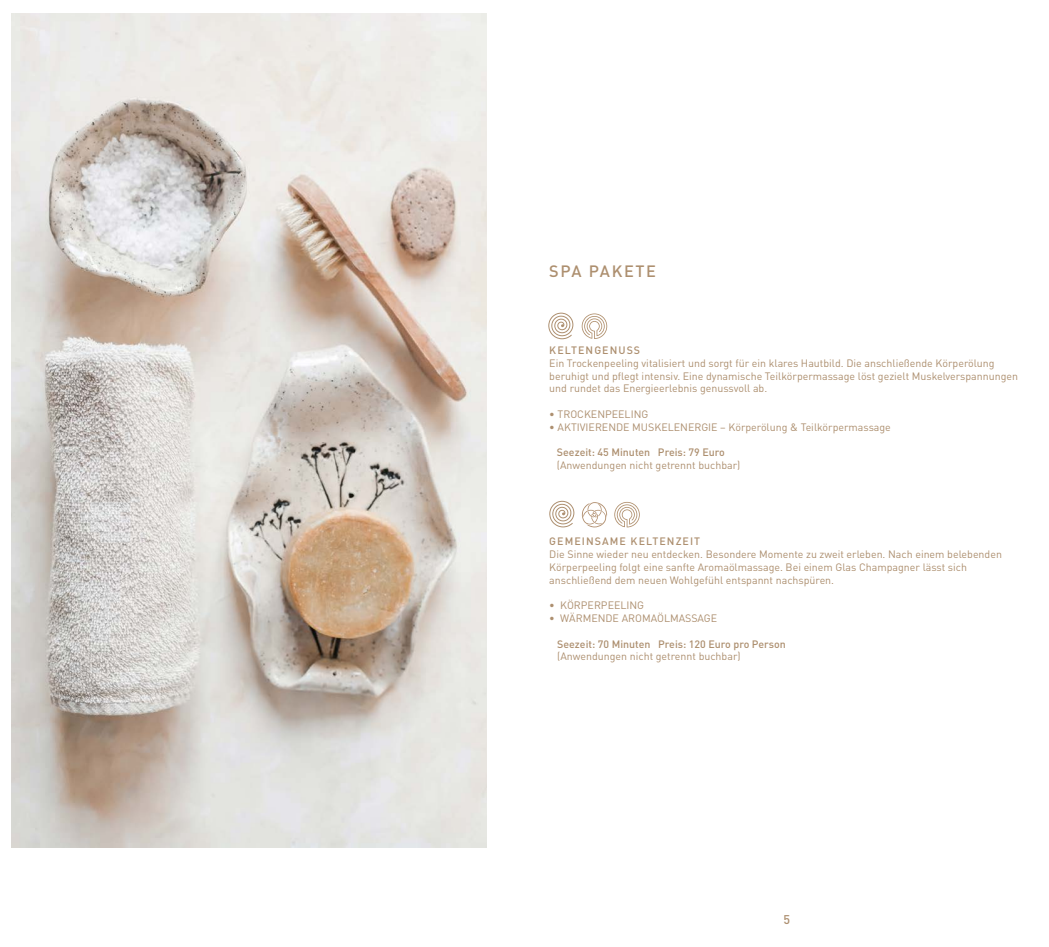
<style>
.page{position:relative;width:1049px;height:947px;background:#fff}
.page>*{position:absolute;margin:0;border:0;box-sizing:border-box;transform-origin:0 0}
.t1{font:500 16.25px "DIN";letter-spacing:.1em;color:#ad8f6f}
.t2{font:500 12.5px "DIN";color:#ad8f6f}
.t3{font:10.62px/12.8px "DIN";color:#ad8f6f}
.t4{font:500 10.62px "DIN";color:#ad8f6f}
.t5{font:500 10.62px "DIN";letter-spacing:.1em;color:#ad8f6f}
</style>
<div class="page">
<svg style="left:548px;top:312px;width:25px;height:27px"></svg>
<svg style="left:582px;top:313px;width:25px;height:26px"></svg>
<svg style="left:614px;top:502px;width:26px;height:25px"></svg>
<svg style="left:582px;top:502px;width:25px;height:25px"></svg>
<svg style="left:549px;top:500px;width:25px;height:27px"></svg>
<img style="left:12px;top:13px;width:475px;height:833px">
<h1 class="t1" style="left:549px;top:261px;width:108px">SPA PAKETE</h1>
<p class="t5" style="left:549px;top:343px;width:92px">KELTENGENUSS</p>
<p class="t3" style="left:549px;top:356px;width:470px">Ein Trockenpeeling vitalisiert und sorgt für ein klares Hautbild. Die anschließende Körperölung beruhigt und pflegt intensiv. Eine dynamische Teilkörpermassage löst gezielt Muskelverspannungen und rundet das Energieerlebnis genussvoll ab.</p>
<p class="t3" style="left:549px;top:407px;width:101px">• TROCKENPEELING</p>
<p class="t3" style="left:549px;top:420px;width:343px">• AKTIVIERENDE MUSKELENERGIE – Körperölung &amp; Teilkörpermassage</p>
<p class="t4" style="left:557px;top:445px;width:169px">Seezeit: 45 Minuten Preis: 79 Euro</p>
<p class="t3" style="left:557px;top:458px;width:185px">(Anwendungen nicht getrennt buchbar)</p>
<p class="t5" style="left:549px;top:534px;width:152px">GEMEINSAME KELTENZEIT</p>
<p class="t3" style="left:549px;top:547px;width:454px">Die Sinne wieder neu entdecken. Besondere Momente zu zweit erleben. Nach einem belebenden<br>Körperpeeling folgt eine sanfte Aromaölmassage. Bei einem Glas Champagner lässt sich anschließend dem neuen Wohlgefühl entspannt nachspüren.</p>
<p class="t3" style="left:549px;top:598px;width:96px">• KÖRPERPEELING</p>
<p class="t3" style="left:549px;top:611px;width:169px">• WÄRMENDE AROMAÖLMASSAGE</p>
<p class="t4" style="left:557px;top:636px;width:230px">Seezeit: 70 Minuten Preis: 120 Euro pro Person</p>
<p class="t3" style="left:557px;top:649px;width:185px">(Anwendungen nicht getrennt buchbar)</p>
<p class="t2" style="left:783px;top:911px;width:8px">5</p>
</div>
